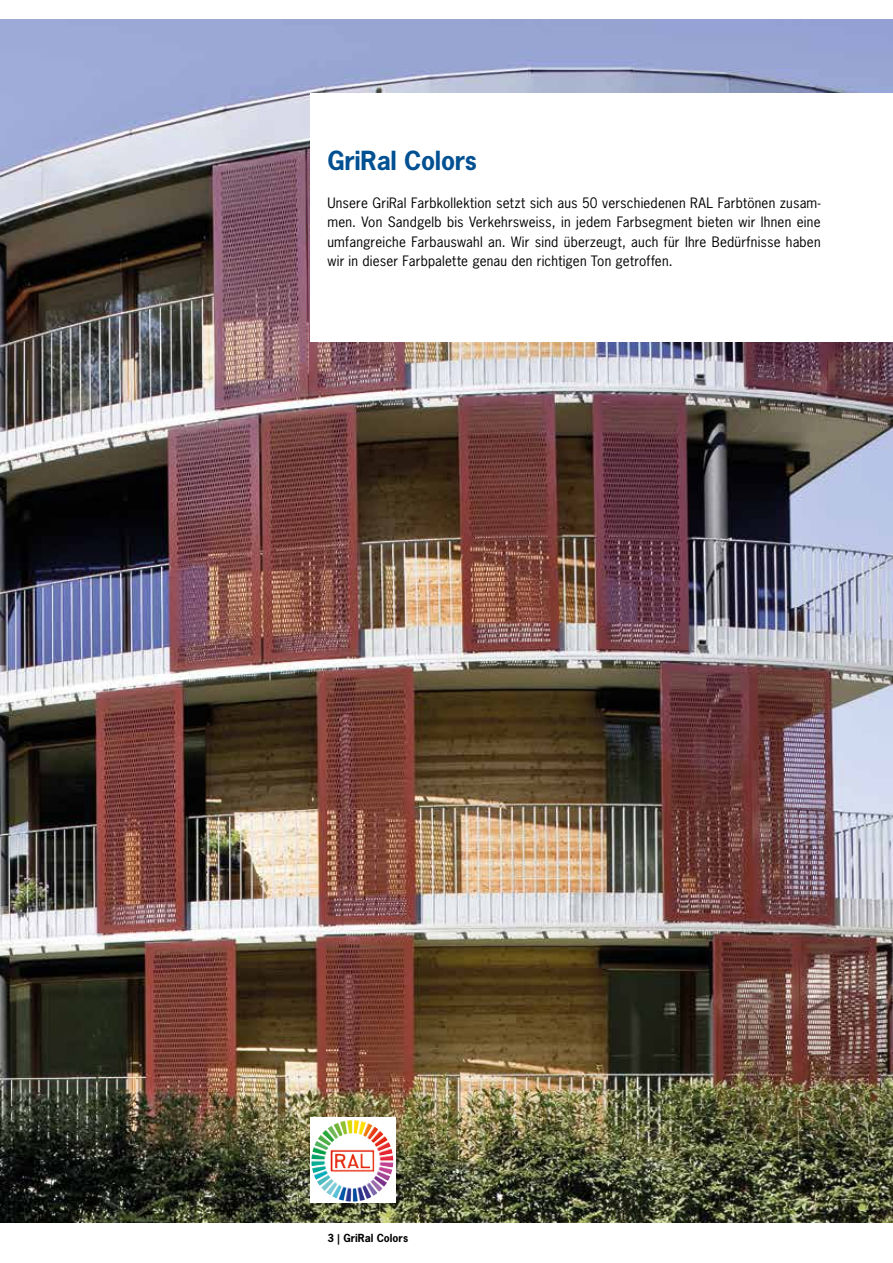
<style>
.page{position:relative;width:893px;height:1263px;background:#fff}
.page>*{position:absolute;margin:0;border:0;box-sizing:border-box;transform-origin:0 0}
.t1{font:700 24.75px "News Gothic";letter-spacing:-.01em;color:#005092}
.t2{font:13.5px/19.2px "News Gothic";letter-spacing:.015em;color:#000;text-align:justify}
.t3{font:700 10.5px "News Gothic";color:#000}
</style>
<div class="page">
<img style="left:0;top:19px;width:893px;height:1203px">
<img style="left:310px;top:1118px;width:85px;height:85px">
<img style="left:312px;top:1120px;width:79px;height:35px">
<div style="left:310px;top:94px;width:583px;height:248px;background:#fff"></div>
<h1 class="t1" style="left:327px;top:144px;width:151px">GriRal Colors</h1>
<p class="t2" style="left:327px;top:193px;width:495px">Unsere GriRal Farbkollektion setzt sich aus 50 verschiedenen RAL Farbtönen zusam&shy;men. Von Sandgelb bis Verkehrsweiss, in jedem Farbsegment bieten wir Ihnen eine umfangreiche Farbauswahl an. Wir sind überzeugt, auch für Ihre Bedürfnisse haben wir in dieser Farbpalette genau den richtigen Ton getroffen.</p>
<p class="t3" style="left:327px;top:1231px;width:82px">3 | GriRal Colors</p>
</div>
